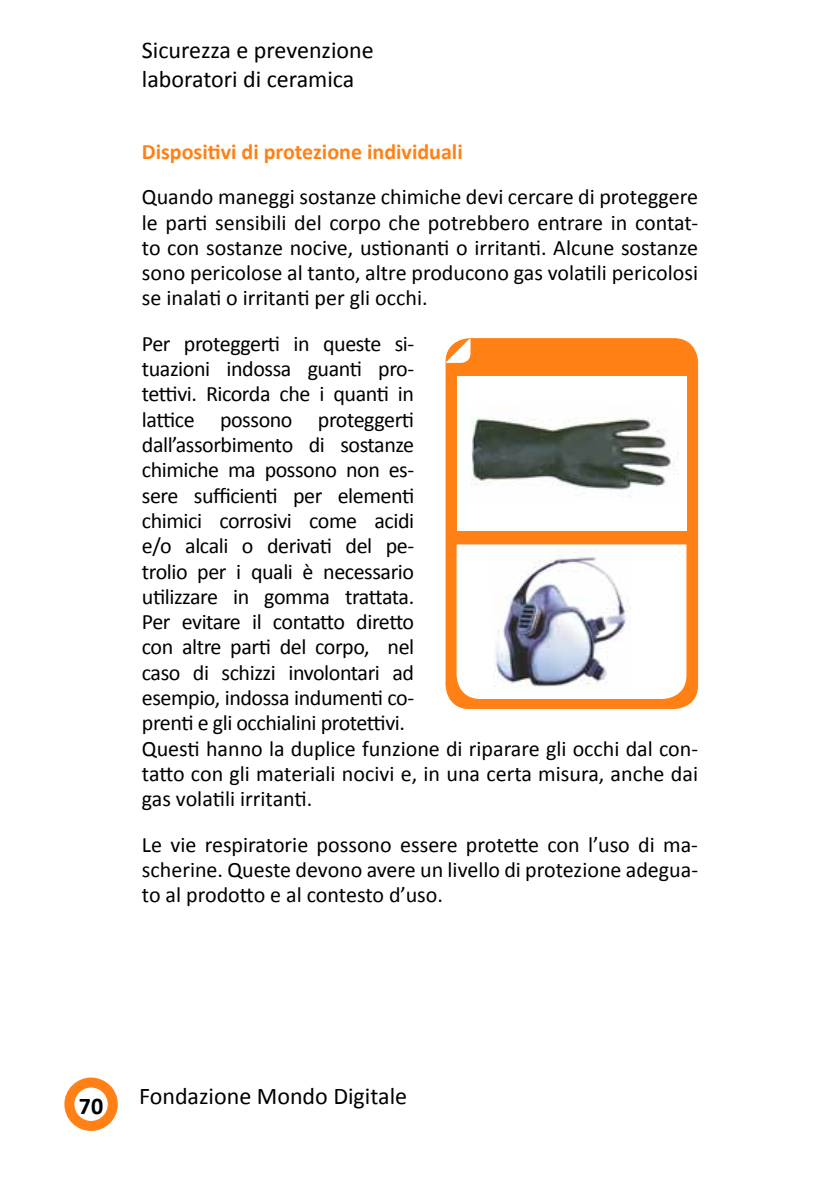
<style>
.page{position:relative;width:840px;height:1191px;background:#fff}
.page>*{position:absolute;margin:0;border:0;box-sizing:border-box;transform-origin:0 0}
.t1{font:24px/28.8px "Calibri";color:#000}
.t2{font:700 24px "Calibri";color:#000}
.t3{font:22px/25.2px "Calibri";letter-spacing:-.02em;color:#000;text-align:justify}
.t4{font:700 22px "Calibri";color:#ff8116}
</style>
<div class="page">
<div style="left:64px;top:1077px;width:54px;height:54px;border:10px solid #ff8116;border-radius:50%"></div>
<div style="left:446px;top:338px;width:251px;height:371px;background:#ff8116;border-radius:24px"></div>
<div style="left:456px;top:544px;width:230px;height:155px;background:#fff"></div>
<img style="left:493px;top:549px;width:137px;height:145px">
<div style="left:457px;top:376px;width:229px;height:155px;background:#fff"></div>
<img style="left:471px;top:417px;width:200px;height:80px">
<svg style="left:445px;top:338px;width:25px;height:25px"></svg>
<p class="t1" style="left:142px;top:35px;width:233px">Sicurezza e prevenzione laboratori di ceramica</p>
<p class="t4" style="left:142px;top:137px;width:322px">Dispositivi di protezione individuali</p>
<p class="t3" style="left:142px;top:184px;width:557px">Quando maneggi sostanze chimiche devi cercare di proteggere le parti sensibili del corpo che potrebbero entrare in contat&shy;to con sostanze nocive, ustionanti o irritanti. Alcune sostanze sono pericolose al tanto, altre producono gas volatili pericolosi se inalati o irritanti per gli occhi.</p>
<p class="t3" style="left:142px;top:331px;width:557px;text-align:left">Per proteggerti in queste si-<br>tuazioni indossa guanti pro-<br>tettivi. Ricorda che i quanti in<br>lattice possono proteggerti<br>dall’assorbimento di sostanze<br>chimiche ma possono non es-<br>sere sufficienti per elementi<br>chimici corrosivi come acidi<br>e/o alcali o derivati del pe-<br>trolio per i quali è necessario<br>utilizzare in gomma trattata.<br>Per evitare il contatto diretto<br>con altre parti del corpo, nel<br>caso di schizzi involontari ad<br>esempio, indossa indumenti co-<br>prenti e gli occhialini protettivi.<br>Questi hanno la duplice funzione di riparare gli occhi dal con&shy;tatto con gli materiali nocivi e, in una certa misura, anche dai gas volatili irritanti.</p>
<p class="t3" style="left:142px;top:831px;width:557px">Le vie respiratorie possono essere protette con l’uso di ma&shy;scherine. Queste devono avere un livello di protezione adegua&shy;to al prodotto e al contesto d’uso.</p>
<p class="t2" style="left:79px;top:1090px;width:26px">70</p>
<p class="t1" style="left:139px;top:1081px;width:269px">Fondazione Mondo Digitale</p>
</div>
